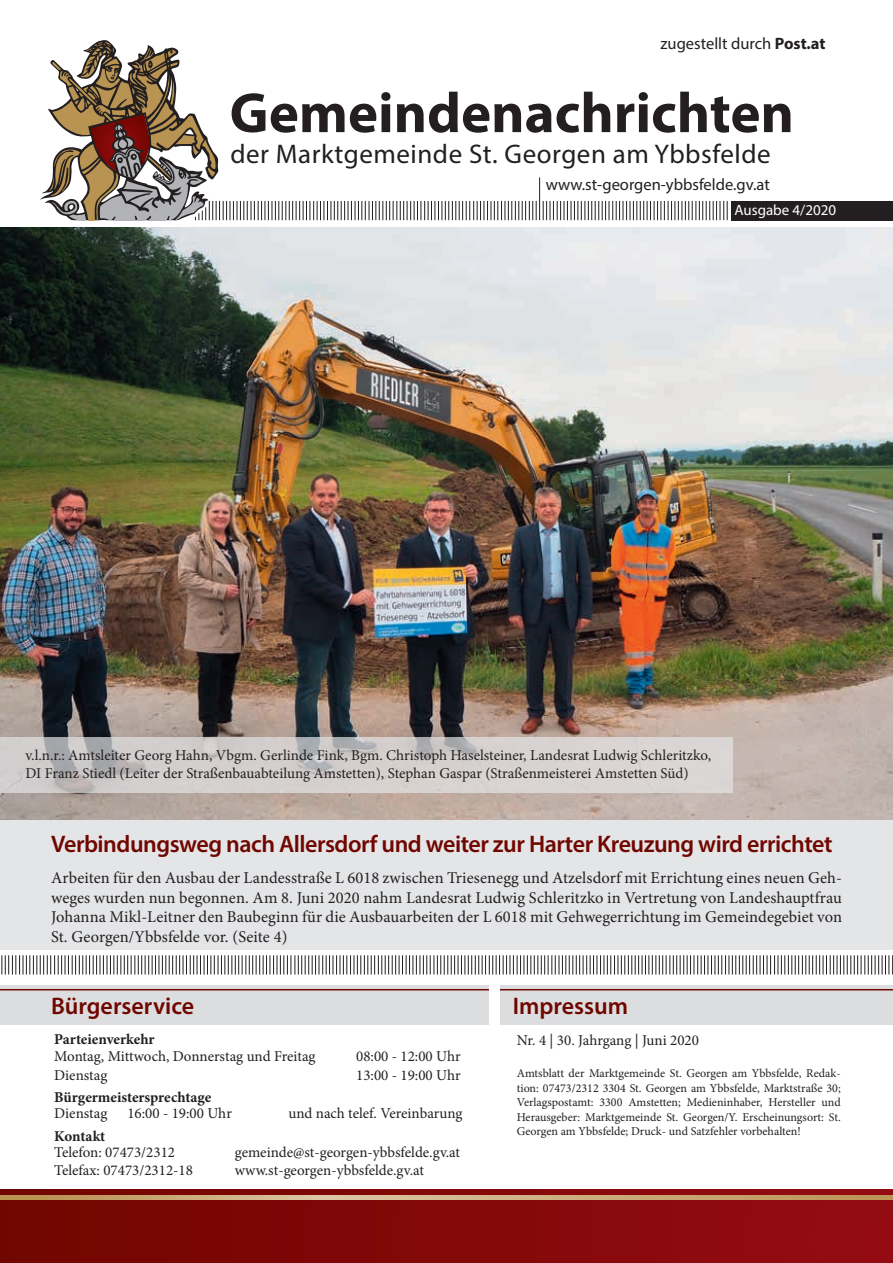
<style>
.page{position:relative;width:893px;height:1263px;background:#fff}
.page>*{position:absolute;margin:0;border:0;box-sizing:border-box;transform-origin:0 0}
.t1{font:700 57px "Myriad Pro";color:#231f20}
.t2{font:27px "Myriad Pro";letter-spacing:.02em;color:#231f20}
.t3{font:600 24px "Myriad Pro";letter-spacing:-.02em;color:#700600}
.t4{font:600 24px "Myriad Pro";color:#700600}
.t5{font:16.5px/19.8px "Minion Pro";letter-spacing:.005em;color:#231f20;text-align:justify}
.t6{font:16.5px "Myriad Pro";color:#231f20}
.t7{font:15px/18px "Minion Pro";color:#231f20}
.t8{font:700 15px "Minion Pro";letter-spacing:-.005em;color:#231f20}
.t9{font:15px "Myriad Pro";color:#fff}
.t10{font:12px/14.4px "Minion Pro";color:#231f20;text-align:justify}
.s1{font-weight:700}
</style>
<div class="page">
<hr style="left:539px;top:177px;width:1px;height:43px;background:#231f20">
<svg style="left:543px;top:201px;width:185px;height:19px"></svg>
<svg style="left:1px;top:955px;width:892px;height:19px"></svg>
<svg style="left:40px;top:40px;width:497px;height:180px"></svg>
<div style="left:731px;top:201px;width:162px;height:19px;background:#231f20"></div>
<div style="left:0;top:1189px;width:893px;height:74px;background:linear-gradient(to right,#740a02,#961015)"></div>
<svg style="left:0;top:1195px;width:893px;height:4px;background:#caab79"></svg>
<div style="left:500px;top:985px;width:393px;height:39px;background:#dcdddf"></div>
<div style="left:0;top:985px;width:489px;height:39px;background:#dcdddf"></div>
<hr style="left:500px;top:989px;width:393px;height:1px;background:#700600">
<hr style="left:0;top:989px;width:489px;height:1px;background:#700600">
<img style="left:0;top:228px;width:893px;height:592px">
<div style="left:0;top:820px;width:893px;height:129px;background:#e4e5e7"></div>
<svg style="left:0;top:737px;width:733px;height:55px;background:#d0cccb"></svg>
<p class="t6" style="left:661px;top:33px;width:166px">zugestellt durch <span class="s1">Post.at</span></p>
<h1 class="t1" style="left:230px;top:76px;width:566px">Gemeindenachrichten</h1>
<h2 class="t2" style="left:230px;top:137px;width:542px">der Marktgemeinde St. Georgen am Ybbsfelde</h2>
<p class="t6" style="left:546px;top:174px;width:226px">www.st-georgen-ybbsfelde.gv.at</p>
<p class="t9" style="left:734px;top:201px;width:103px">Ausgabe 4/2020</p>
<p class="t7" style="left:25px;top:747px;width:687px">v.l.n.r.: Amtsleiter Georg Hahn, Vbgm. Gerlinde Fink, Bgm. Christoph Haselsteiner, Landesrat Ludwig Schleritzko,<br>DI Franz Stiedl (Leiter der Straßenbauabteilung Amstetten), Stephan Gaspar (Straßenmeisterei Amstetten Süd)</p>
<h3 class="t3" style="left:51px;top:829px;width:783px">Verbindungsweg nach Allersdorf und weiter zur Harter Kreuzung wird errichtet</h3>
<p class="t5" style="left:51px;top:868px;width:792px">Arbeiten für den Ausbau der Landesstraße L 6018 zwischen Triesenegg und Atzelsdorf mit Errichtung eines neuen Geh&shy;weges wurden nun begonnen. Am 8. Juni 2020 nahm Landesrat Ludwig Schleritzko in Vertretung von Landeshauptfrau Johanna Mikl-Leitner den Baubeginn für die Ausbauarbeiten der L 6018 mit Gehwegerrichtung im Gemeindegebiet von St. Georgen/Ybbsfelde vor. (Seite 4)</p>
<h3 class="t4" style="left:51px;top:990px;width:145px">Bürgerservice</h3>
<h3 class="t4" style="left:513px;top:990px;width:117px">Impressum</h3>
<p class="t8" style="left:54px;top:1029px;width:102px">Parteienverkehr</p>
<p class="t7" style="left:517px;top:1031px;width:184px">Nr. 4 | 30. Jahrgang | Juni 2020</p>
<p class="t10" style="left:517px;top:1066px;width:326px">Amtsblatt der Marktgemeinde St. Georgen am Ybbsfelde, Redak&shy;tion: 07473/2312 3304 St. Georgen am Ybbsfelde, Marktstraße 30; Verlagspostamt: 3300 Amstetten; Medieninhaber, Hersteller und Herausgeber: Marktgemeinde St. Georgen/Y. Erscheinungsort: St.<br>Georgen am Ybbsfelde; Druck- und Satzfehler vorbehalten!</p>
<p class="t7" style="left:54px;top:1047px;width:263px">Montag, Mittwoch, Donnerstag und Freitag</p>
<p class="t7" style="left:356px;top:1047px;width:106px">08:00 - 12:00 Uhr</p>
<p class="t7" style="left:356px;top:1066px;width:106px">13:00 - 19:00 Uhr</p>
<p class="t7" style="left:54px;top:1066px;width:55px">Dienstag</p>
<p class="t8" style="left:54px;top:1087px;width:159px">Bürgermeistersprechtage</p>
<p class="t8" style="left:54px;top:1125px;width:53px">Kontakt</p>
<p class="t7" style="left:127px;top:1105px;width:106px">16:00 - 19:00 Uhr</p>
<p class="t7" style="left:288px;top:1105px;width:176px">und nach telef. Vereinbarung</p>
<p class="t7" style="left:54px;top:1105px;width:55px">Dienstag</p>
<p class="t7" style="left:54px;top:1143px;width:140px">Telefon: 07473/2312<br>Telefax: 07473/2312-18</p>
<p class="t7" style="left:235px;top:1143px;width:227px">gemeinde@st-georgen-ybbsfelde.gv.at www.st-georgen-ybbsfelde.gv.at</p>
</div>
